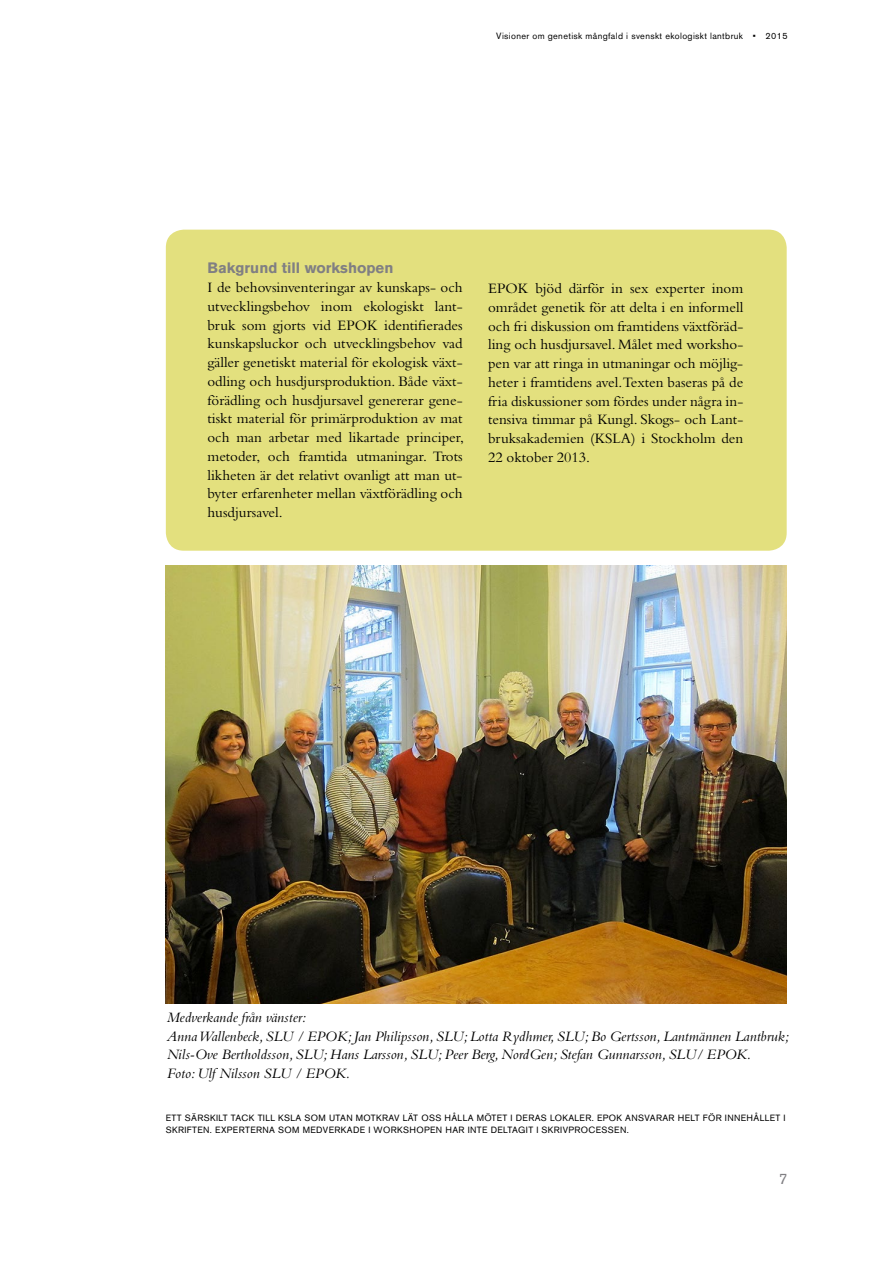
<style>
.page{position:relative;width:893px;height:1263px;background:#fff}
.page>*{position:absolute;margin:0;border:0;box-sizing:border-box;transform-origin:0 0}
.t1{font:15px/18.8px "Bembo Std";color:#000;text-align:justify}
.t2{font:italic 15px/18.8px "Bembo Std";color:#000}
.t3{font:700 15px "Akzidenz Grotesk BQ";color:#807f83}
.t4{font:15px "Akzidenz Grotesk BQ";color:#807f83}
.t5{font:9px/12px "Akzidenz Grotesk BQ";letter-spacing:.04em;color:#000}
</style>
<div class="page">
<div style="left:166px;top:230px;width:621px;height:321px;background:#e3e07e;border-radius:18px"></div>
<img style="left:166px;top:566px;width:621px;height:437px">
<p class="t5" style="left:496px;top:30px;width:293px">Visioner om genetisk mångfald i svenskt ekologiskt lantbruk • 2015</p>
<p class="t3" style="left:207px;top:259px;width:187px">Bakgrund till workshopen</p>
<p class="t1" style="left:207px;top:278px;width:258px">I de behovsinventeringar av kunskaps- och utvecklingsbehov inom ekologiskt lant&shy;bruk som gjorts vid EPOK identifierades kunskapsluckor och utvecklingsbehov vad gäller genetiskt material för ekologisk växt&shy;odling och husdjursproduktion. Både växt&shy;förädling och husdjursavel genererar gene&shy;tiskt material för primärproduktion av mat och man arbetar med likartade principer, metoder, och framtida utmaningar. Trots likheten är det relativt ovanligt att man ut&shy;byter erfarenheter mellan växtförädling och husdjursavel.</p>
<p class="t1" style="left:488px;top:279px;width:257px">EPOK bjöd därför in sex experter inom området genetik för att delta i en informell och fri diskussion om framtidens växtföräd&shy;ling och husdjursavel. Målet med worksho&shy;pen var att ringa in utmaningar och möjlig&shy;heter i framtidens avel.Texten baseras på de fria diskussioner som fördes under några in&shy;tensiva timmar på Kungl. Skogs- och Lant&shy;bruksakademien (KSLA) i Stockholm den 22 oktober 2013.</p>
<p class="t2" style="left:167px;top:1007px;width:624px">Medverkande från vänster:<br>Anna Wallenbeck, SLU / EPOK; Jan Philipsson, SLU; Lotta Rydhmer, SLU; Bo Gertsson, Lantmännen Lantbruk; Nils-Ove Bertholdsson, SLU; Hans Larsson, SLU; Peer Berg, NordGen; Stefan Gunnarsson, SLU/ EPOK.<br>Foto: Ulf Nilsson SLU / EPOK.</p>
<p class="t5" style="left:166px;top:1111px;width:621px">ETT SÄRSKILT TACK TILL KSLA SOM UTAN MOTKRAV LÄT OSS HÅLLA MÖTET I DERAS LOKALER. EPOK ANSVARAR HELT FÖR INNEHÅLLET I<br>SKRIFTEN. EXPERTERNA SOM MEDVERKADE I WORKSHOPEN HAR INTE DELTAGIT I SKRIVPROCESSEN.</p>
<p class="t4" style="left:779px;top:1169px;width:10px">7</p>
</div>
